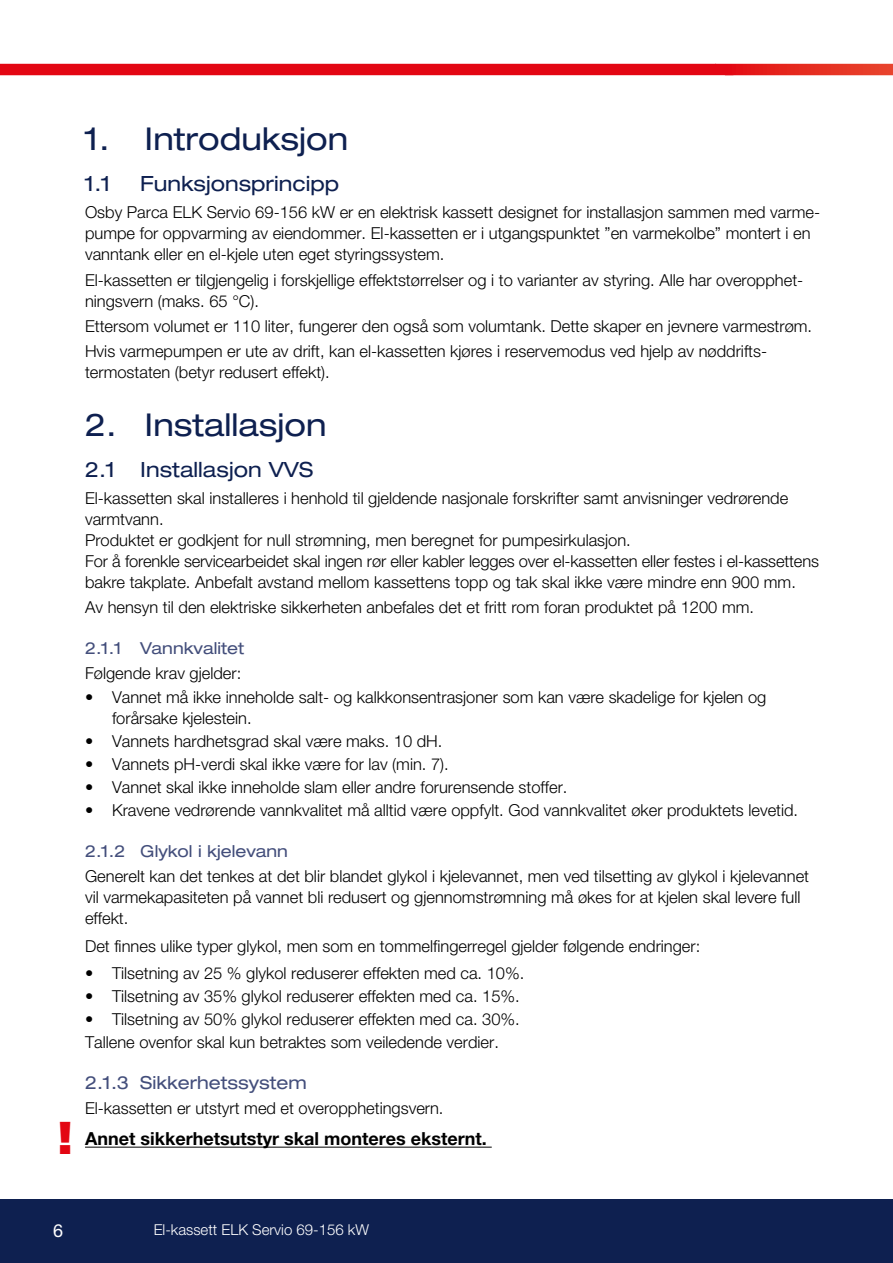
<style>
.page{position:relative;width:893px;height:1263px;background:#fff}
.page>*{position:absolute;margin:0;border:0;box-sizing:border-box;transform-origin:0 0}
.t1{font:800 expanded 45px "Helvetica Neue LT Std";color:#e30613}
.t2{font:expanded 31.5px "Helvetica Neue LT Std";color:#0e2050}
.t3{font:expanded 21px "Helvetica Neue LT Std";color:#0e2050}
.t4{font:700 18px "Helvetica Neue LT Std";color:#000}
.t5{font:expanded 18px "Helvetica Neue LT Std";color:#434e7b}
.t6{font:18px "Helvetica Neue LT Std";color:#fff}
.t7{font:300 16.5px/21px "Helvetica Neue LT Std";color:#000}
.t8{font:expanded 16.5px "Helvetica Neue LT Std";color:#434e7b}
.t9{font:300 15px "Helvetica Neue LT Std";color:#fff}
</style>
<div class="page">
<svg style="left:0;top:64px;width:893px;height:11px"></svg>
<div style="left:0;top:1199px;width:893px;height:64px;background:#0e2050"></div>
<hr style="left:85px;top:1147px;width:407px;height:1px;background:#000">
<h2 class="t2" style="left:85px;top:120px;width:265px">1. Introduksjon</h2>
<p class="t3" style="left:85px;top:171px;width:27px">1.1</p>
<p class="t3" style="left:140px;top:171px;width:200px">Funksjonsprincipp</p>
<p class="t7" style="left:85px;top:202px;width:737px">Osby Parca ELK Servio 69-156 kW er en elektrisk kassett designet for installasjon sammen med varme&shy;pumpe for oppvarming av eiendommer. El-kassetten er i utgangspunktet ”en varmekolbe” montert i en vanntank eller en el-kjele uten eget styringssystem.</p>
<p class="t7" style="left:85px;top:269px;width:720px">El-kassetten er tilgjengelig i forskjellige effektstørrelser og i to varianter av styring. Alle har overopphet&shy;ningsvern (maks. 65 °C).</p>
<p class="t7" style="left:85px;top:313px;width:729px;line-height:25.2px">Ettersom volumet er 110 liter, fungerer den også som volumtank. Dette skaper en jevnere varmestrøm.<br>Hvis varmepumpen er ute av drift, kan el-kassetten kjøres i reservemodus ved hjelp av nøddrifts-</p>
<p class="t7" style="left:85px;top:361px;width:246px">termostaten (betyr redusert effekt).</p>
<h2 class="t2" style="left:85px;top:405px;width:243px">2. Installasjon</h2>
<p class="t3" style="left:85px;top:457px;width:229px">2.1 Installasjon VVS</p>
<p class="t7" style="left:85px;top:487px;width:735px">El-kassetten skal installeres i henhold til gjeldende nasjonale forskrifter samt anvisninger vedrørende varmtvann.<br>Produktet er godkjent for null strømning, men beregnet for pumpesirkulasjon.<br>For å forenkle servicearbeidet skal ingen rør eller kabler legges over el-kassetten eller festes i el-kassettens bakre takplate. Anbefalt avstand mellom kassettens topp og tak skal ikke være mindre enn 900 mm.</p>
<p class="t7" style="left:85px;top:597px;width:670px">Av hensyn til den elektriske sikkerheten anbefales det et fritt rom foran produktet på 1200 mm.</p>
<p class="t8" style="left:85px;top:638px;width:161px">2.1.1 Vannkvalitet</p>
<p class="t7" style="left:85px;top:663px;width:158px">Følgende krav gjelder:</p>
<p class="t7" style="left:112px;top:686px;width:656px;text-indent:-27px">• Vannet må ikke inneholde salt- og kalkkonsentrasjoner som kan være skadelige for kjelen og forårsake kjelestein.</p>
<p class="t7" style="left:85px;top:730px;width:359px">• Vannets hardhetsgrad skal være maks. 10 dH.</p>
<p class="t7" style="left:85px;top:753px;width:365px">• Vannets pH-verdi skal ikke være for lav (min. 7).</p>
<p class="t7" style="left:85px;top:776px;width:484px">• Vannet skal ikke inneholde slam eller andre forurensende stoffer.</p>
<p class="t7" style="left:85px;top:799px;width:715px">• Kravene vedrørende vannkvalitet må alltid være oppfylt. God vannkvalitet øker produktets levetid.</p>
<p class="t8" style="left:85px;top:841px;width:204px">2.1.2 Glykol i kjelevann</p>
<p class="t7" style="left:85px;top:865px;width:726px">Generelt kan det tenkes at det blir blandet glykol i kjelevannet, men ved tilsetting av glykol i kjelevannet vil varmekapasiteten på vannet bli redusert og gjennomstrømning må økes for at kjelen skal levere full effekt.</p>
<p class="t7" style="left:85px;top:935px;width:617px">Det finnes ulike typer glykol, men som en tommelfingerregel gjelder følgende endringer:</p>
<p class="t7" style="left:85px;top:962px;width:441px">• Tilsetning av 25 % glykol reduserer effekten med ca. 10%.</p>
<p class="t7" style="left:85px;top:985px;width:436px">• Tilsetning av 35% glykol reduserer effekten med ca. 15%.</p>
<p class="t7" style="left:85px;top:1007px;width:436px;line-height:23.1px">• Tilsetning av 50% glykol reduserer effekten med ca. 30%.<br>Tallene ovenfor skal kun betraktes som veiledende verdier.</p>
<p class="t5" style="left:85px;top:1072px;width:223px">2.1.3 Sikkerhetssystem</p>
<p class="t7" style="left:85px;top:1097px;width:360px">El-kassetten er utstyrt med et overopphetingsvern.</p>
<h1 class="t1" style="left:56px;top:1109px;width:19px">!</h1>
<p class="t4" style="left:85px;top:1128px;width:403px">Annet sikkerhetsutstyr skal monteres eksternt.</p>
<p class="t6" style="left:53px;top:1220px;width:12px">6</p>
<p class="t9" style="left:154px;top:1221px;width:217px">El-kassett ELK Servio 69-156 kW</p>
</div>
